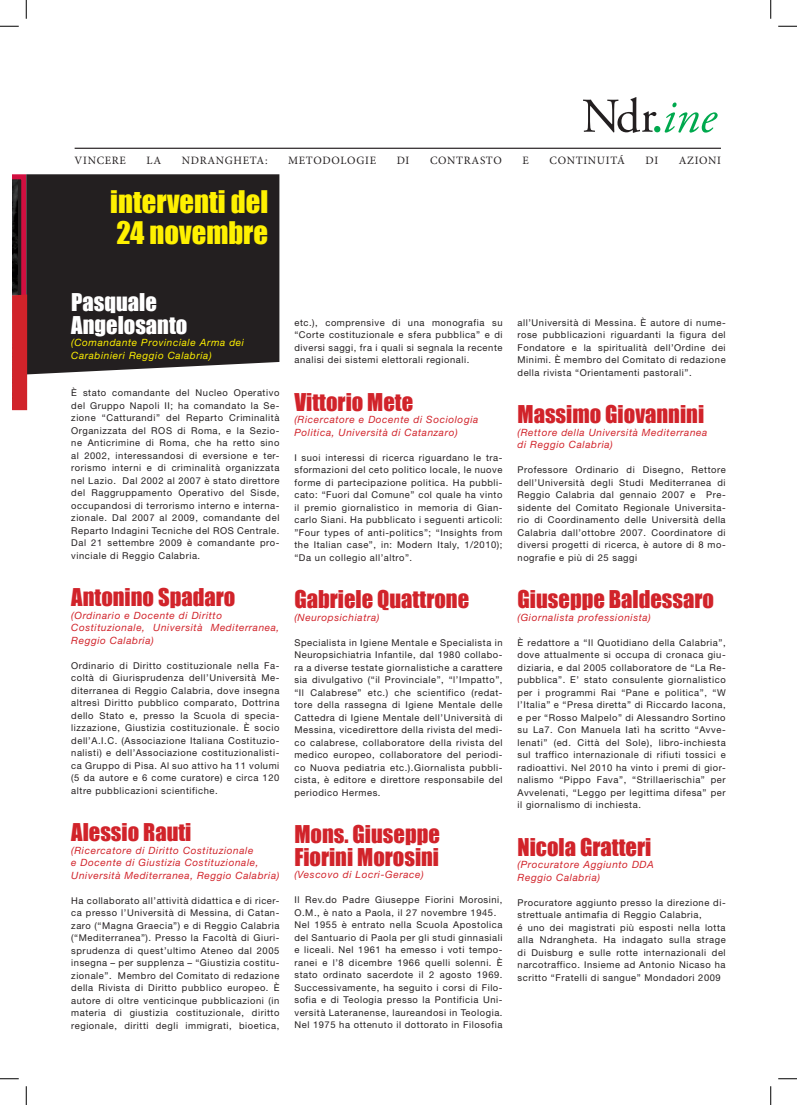
<style>
.page{position:relative;width:797px;height:1105px;background:#fff}
.page>*{position:absolute;margin:0;border:0;box-sizing:border-box;transform-origin:0 0}
.t1{font:28.62px/31.2px "Impact";color:#fff101}
.t2{font:22.5px/22.5px "Impact";color:#d1232a}
.t3{font:22.5px/22.5px "Impact";color:#fff}
.t4{font:11.25px "Minion Pro";letter-spacing:.06em;color:#231f20}
.t5{font:italic 10px/12.5px "Helvetica Neue LT Std";letter-spacing:.06em;color:#d1232a}
.t6{font:italic 10px/12.5px "Helvetica Neue LT Std";letter-spacing:.06em;color:#fff101}
.t7{font:9.38px/12.5px "Helvetica Neue LT Std";letter-spacing:.06em;color:#231f20;text-align:justify}
</style>
<div class="page">
<div style="left:27px;top:174px;width:252px;height:200px;background:#231f20"></div>
<hr style="left:75px;top:148px;width:646px;height:1px;background:#231f20">
<svg style="left:583px;top:97px;width:134px;height:36px"></svg>
<svg style="left:12px;top:174px;width:15px;height:236px;background:#951e2a"></svg>
<svg style="left:0;top:25px;width:19px;height:2px"></svg>
<svg style="left:778px;top:25px;width:19px;height:2px"></svg>
<svg style="left:0;top:1078px;width:19px;height:1px"></svg>
<svg style="left:778px;top:1078px;width:19px;height:1px"></svg>
<svg style="left:25px;top:0;width:2px;height:19px"></svg>
<svg style="left:25px;top:1086px;width:2px;height:19px"></svg>
<svg style="left:770px;top:0;width:1px;height:19px"></svg>
<svg style="left:770px;top:1086px;width:1px;height:19px"></svg>
<p class="t4" style="left:75px;top:153px;width:53px">VINCERE</p>
<p class="t4" style="left:147px;top:153px;width:16px">LA</p>
<p class="t4" style="left:182px;top:153px;width:87px">NDRANGHETA:</p>
<p class="t4" style="left:288px;top:153px;width:89px">METODOLOGIE</p>
<p class="t4" style="left:397px;top:153px;width:14px">DI</p>
<p class="t4" style="left:430px;top:153px;width:73px">CONTRASTO</p>
<p class="t4" style="left:522px;top:153px;width:8px">E</p>
<p class="t4" style="left:549px;top:153px;width:77px">CONTINUITÁ</p>
<p class="t4" style="left:645px;top:153px;width:14px">DI</p>
<p class="t4" style="left:679px;top:153px;width:44px">AZIONI</p>
<h1 class="t1" style="left:110px;top:185px;width:159px">interventi del<br>24 novembre</h1>
<h2 class="t3" style="left:71px;top:290px;width:118px">Pasquale<br>Angelosanto</h2>
<p class="t6" style="left:71px;top:336px;width:174px">(Comandante Provinciale Arma dei<br>Carabinieri Reggio Calabria)</p>
<p class="t7" style="left:71px;top:386px;width:210px">È stato comandante del Nucleo Operativo del Gruppo Napoli II; ha comandato la Se&shy;zione “Catturandi” del Reparto Criminalità Organizzata del ROS di Roma, e la Sezio&shy;ne Anticrimine di Roma, che ha retto sino al 2002, interessandosi di eversione e ter&shy;rorismo interni e di criminalità organizzata nel Lazio. Dal 2002 al 2007 è stato direttore del Raggruppamento Operativo del Sisde, occupandosi di terrorismo interno e interna&shy;zionale. Dal 2007 al 2009, comandante del Reparto Indagini Tecniche del ROS Centrale.<br>Dal 21 settembre 2009 è comandante pro&shy;vinciale di Reggio Calabria.</p>
<h2 class="t2" style="left:71px;top:585px;width:165px">Antonino Spadaro</h2>
<p class="t5" style="left:71px;top:609px;width:210px">(Ordinario e Docente di Diritto<br>Costituzionale, Università Mediterranea,<br>Reggio Calabria)</p>
<p class="t7" style="left:71px;top:659px;width:210px">Ordinario di Diritto costituzionale nella Fa&shy;coltà di Giurisprudenza dell’Università Me&shy;diterranea di Reggio Calabria, dove insegna altresì Diritto pubblico comparato, Dottrina dello Stato e, presso la Scuola di specia&shy;lizzazione, Giustizia costituzionale. È socio dell’A.I.C. (Associazione Italiana Costituzio&shy;nalisti) e dell’Associazione costituzionalisti&shy;ca Gruppo di Pisa. Al suo attivo ha 11 volumi (5 da autore e 6 come curatore) e circa 120 altre pubblicazioni scientifiche.</p>
<h2 class="t2" style="left:71px;top:820px;width:122px">Alessio Rauti</h2>
<p class="t5" style="left:71px;top:844px;width:210px">(Ricercatore di Diritto Costituzionale<br>e Docente di Giustizia Costituzionale,<br>Università Mediterranea, Reggio Calabria)</p>
<p class="t7" style="left:71px;top:894px;width:210px">Ha collaborato all’attività didattica e di ricer&shy;ca presso l’Università di Messina, di Catan&shy;zaro (“Magna Graecia”) e di Reggio Calabria (“Mediterranea”). Presso la Facoltà di Giuri&shy;sprudenza di quest’ultimo Ateneo dal 2005 insegna – per supplenza – “Giustizia costitu&shy;zionale”. Membro del Comitato di redazione della Rivista di Diritto pubblico europeo. È autore di oltre venticinque pubblicazioni (in materia di giustizia costituzionale, diritto regionale, diritti degli immigrati, bioetica,</p>
<p class="t7" style="left:294px;top:316px;width:210px">etc.), comprensive di una monografia su “Corte costituzionale e sfera pubblica” e di diversi saggi, fra i quali si segnala la recente analisi dei sistemi elettorali regionali.</p>
<h2 class="t2" style="left:294px;top:390px;width:120px">Vittorio Mete</h2>
<p class="t5" style="left:294px;top:413px;width:185px">(Ricercatore e Docente di Sociologia<br>Politica, Università di Catanzaro)</p>
<p class="t7" style="left:294px;top:451px;width:210px">I suoi interessi di ricerca riguardano le tra&shy;sformazioni del ceto politico locale, le nuove forme di partecipazione politica. Ha pubbli&shy;cato: “Fuori dal Comune” col quale ha vinto il premio giornalistico in memoria di Gian&shy;carlo Siani. Ha pubblicato i seguenti articoli: ”Four types of anti-politics”; “Insights from the Italian case”, in: Modern Italy, 1/2010); “Da un collegio all’altro”.</p>
<h2 class="t2" style="left:294px;top:587px;width:176px">Gabriele Quattrone</h2>
<p class="t5" style="left:294px;top:611px;width:86px">(Neuropsichiatra)</p>
<p class="t7" style="left:294px;top:636px;width:210px">Specialista in Igiene Mentale e Specialista in Neuropsichiatria Infantile, dal 1980 collabo&shy;ra a diverse testate giornalistiche a carattere sia divulgativo (“il Provinciale”, “l’Impatto”, “Il Calabrese” etc.) che scientifico (redat&shy;tore della rassegna di Igiene Mentale delle Cattedra di Igiene Mentale dell’Università di Messina, vicedirettore della rivista del medi&shy;co calabrese, collaboratore della rivista del medico europeo, collaboratore del periodi&shy;co Nuova pediatria etc.).Giornalista pubbli&shy;cista, è editore e direttore responsabile del periodico Hermes.</p>
<h2 class="t2" style="left:294px;top:822px;width:147px">Mons. Giuseppe<br>Fiorini Morosini</h2>
<p class="t5" style="left:294px;top:868px;width:131px">(Vescovo di Locri-Gerace)</p>
<p class="t7" style="left:294px;top:893px;width:210px;text-align:left">Il Rev.do Padre Giuseppe Fiorini Morosini, O.M., è nato a Paola, il 27 novembre 1945.<br>Nel 1955 è entrato nella Scuola Apostolica del Santuario di Paola per gli studi ginnasiali e liceali. Nel 1961 ha emesso i voti tempo&shy;ranei e l’8 dicembre 1966 quelli solenni. È stato ordinato sacerdote il 2 agosto 1969.<br>Successivamente, ha seguito i corsi di Filo&shy;sofia e di Teologia presso la Pontificia Uni&shy;versità Lateranense, laureandosi in Teologia.<br>Nel 1975 ha ottenuto il dottorato in Filosofia</p>
<p class="t7" style="left:517px;top:316px;width:210px">all’Università di Messina. È autore di nume&shy;rose pubblicazioni riguardanti la figura del Fondatore e la spiritualità dell’Ordine dei Minimi. È membro del Comitato di redazione della rivista “Orientamenti pastorali”.</p>
<h2 class="t2" style="left:517px;top:402px;width:188px">Massimo Giovannini</h2>
<p class="t5" style="left:517px;top:426px;width:191px">(Rettore della Università Mediterranea di Reggio Calabria)</p>
<p class="t7" style="left:517px;top:463px;width:210px">Professore Ordinario di Disegno, Rettore dell’Università degli Studi Mediterranea di Reggio Calabria dal gennaio 2007 e Pre&shy;sidente del Comitato Regionale Universita&shy;rio di Coordinamento delle Università della Calabria dall’ottobre 2007. Coordinatore di diversi progetti di ricerca, è autore di 8 mo&shy;nografie e più di 25 saggi</p>
<h2 class="t2" style="left:517px;top:587px;width:198px">Giuseppe Baldessaro</h2>
<p class="t5" style="left:517px;top:611px;width:135px">(Giornalista professionista)</p>
<p class="t7" style="left:517px;top:636px;width:210px">È redattore a “Il Quotidiano della Calabria”, dove attualmente si occupa di cronaca giu&shy;diziaria, e dal 2005 collaboratore de “La Re&shy;pubblica”. E’ stato consulente giornalistico per i programmi Rai “Pane e politica”, “W l’Italia” e “Presa diretta” di Riccardo Iacona, e per “Rosso Malpelo” di Alessandro Sortino su La7. Con Manuela Iatì ha scritto “Avve&shy;lenati” (ed. Città del Sole), libro-inchiesta sul traffico internazionale di rifiuti tossici e radioattivi. Nel 2010 ha vinto i premi di gior&shy;nalismo “Pippo Fava”, “Strillaerischia” per Avvelenati, “Leggo per legittima difesa” per il giornalismo di inchiesta.</p>
<h2 class="t2" style="left:517px;top:835px;width:135px">Nicola Gratteri</h2>
<p class="t5" style="left:517px;top:858px;width:138px">(Procuratore Aggiunto DDA<br>Reggio Calabria)</p>
<p class="t7" style="left:517px;top:896px;width:210px;text-align:left">Procuratore aggiunto presso la direzione di&shy;strettuale antimafia di Reggio Calabria,<br>é uno dei magistrati più esposti nella lotta alla Ndrangheta. Ha indagato sulla strage di Duisburg e sulle rotte internazionali del narcotraffico. Insieme ad Antonio Nicaso ha scritto “Fratelli di sangue” Mondadori 2009</p>
</div>
